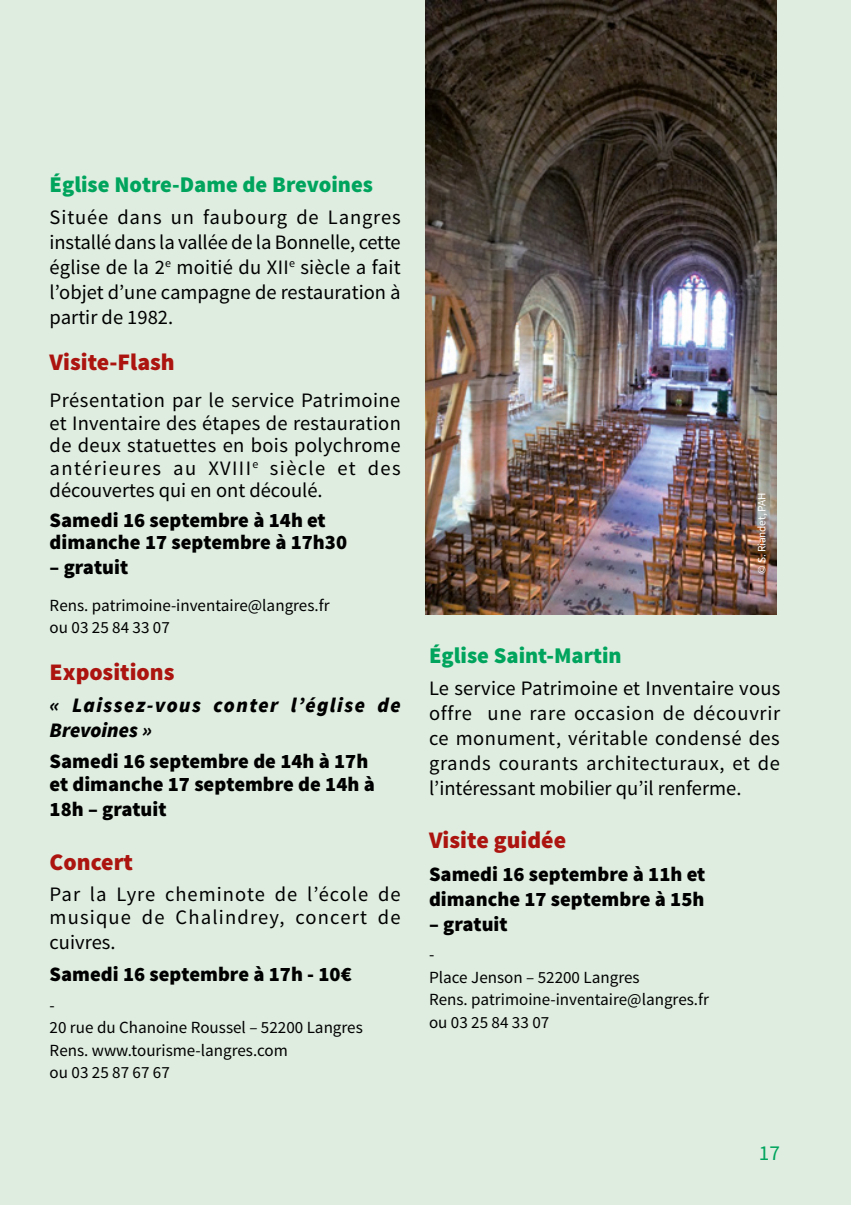
<style>
.page{position:relative;width:851px;height:1205px;background:#fff}
.page>*{position:absolute;margin:0;border:0;box-sizing:border-box;transform-origin:0 0}
.t1{font:900 23.75px "Source Sans Pro";color:#ac1410}
.t2{font:900 22.5px "Source Sans Pro";color:#00a45d}
.t3{font:21.25px "Source Sans Pro";color:#00a45d}
.t4{font:20.5px/25px "Source Sans Pro";color:#000;text-align:justify}
.t5{font:900 20.5px/24.5px "Source Sans Pro";color:#000}
.t6{font:italic 900 20.5px/25px "Source Sans Pro";letter-spacing:.07em;color:#000}
.t7{font:17px/22.5px "Source Sans Pro";color:#000}
.t8{font:11.25px "Source Sans Pro";letter-spacing:-.01em;color:#fff}
</style>
<div class="page">
<div style="left:0;top:0;width:850px;height:1205px;background:#deede0"></div>
<img style="left:425px;top:0;width:351px;height:614px">
<p class="t2" style="left:50px;top:170px;width:325px">Église Notre-Dame de Brevoines</p>
<p class="t4" style="left:50px;top:205px;width:352px">Située dans un faubourg de Langres installé dans la vallée de la Bonnelle, cette église de la 2<sup>e</sup> moitié du XII<sup>e</sup> siècle a fait l’objet d’une campagne de restauration à partir de 1982.</p>
<p class="t1" style="left:50px;top:347px;width:127px">Visite-Flash</p>
<p class="t4" style="left:50px;top:389px;width:353px;line-height:22.5px">Présentation par le service Patrimoine et Inventaire des étapes de restauration de deux statuettes en bois polychrome antérieures au XVIII<sup>e</sup> siècle et des découvertes qui en ont découlé.</p>
<p class="t5" style="left:50px;top:509px;width:299px;line-height:22.5px">Samedi 16 septembre à 14h et dimanche 17 septembre à 17h30</p>
<p class="t5" style="left:50px;top:556px;width:80px">– gratuit</p>
<p class="t7" style="left:50px;top:594px;width:281px">Rens. patrimoine-inventaire@langres.fr ou 03 25 84 33 07</p>
<p class="t1" style="left:50px;top:656px;width:126px">Expositions</p>
<p class="t6" style="left:50px;top:692px;width:352px">« Laissez-vous conter l’église de<br>Brevoines »</p>
<p class="t5" style="left:50px;top:749px;width:326px">Samedi 16 septembre de 14h à 17h et dimanche 17 septembre de 14h à<br>18h – gratuit</p>
<p class="t1" style="left:50px;top:846px;width:85px">Concert</p>
<p class="t4" style="left:50px;top:882px;width:352px">Par la Lyre cheminote de l’école de musique de Chalindrey, concert de cuivres.</p>
<p class="t5" style="left:50px;top:963px;width:303px">Samedi 16 septembre à 17h - 10€</p>
<p class="t7" style="left:50px;top:994px;width:314px">-<br>20 rue du Chanoine Roussel – 52200 Langres<br>Rens. www.tourisme-langres.com<br>ou 03 25 87 67 67</p>
<p class="t8" style="left:754px;top:574px;width:83px;rotate:-90deg">© S. Riandet, PAH</p>
<p class="t2" style="left:429px;top:641px;width:194px">Église Saint-Martin</p>
<p class="t4" style="left:429px;top:676px;width:353px">Le service Patrimoine et Inventaire vous offre une rare occasion de découvrir ce monument, véritable condensé des grands courants architecturaux, et de l’intéressant mobilier qu’il renferme.</p>
<p class="t1" style="left:429px;top:825px;width:139px">Visite guidée</p>
<p class="t5" style="left:429px;top:862px;width:278px">Samedi 16 septembre à 11h et dimanche 17 septembre à 15h</p>
<p class="t5" style="left:429px;top:912px;width:80px">– gratuit</p>
<p class="t7" style="left:429px;top:943px;width:281px">-<br>Place Jenson – 52200 Langres<br>Rens. patrimoine-inventaire@langres.fr ou 03 25 84 33 07</p>
<p class="t3" style="left:758px;top:1140px;width:23px">17</p>
</div>
